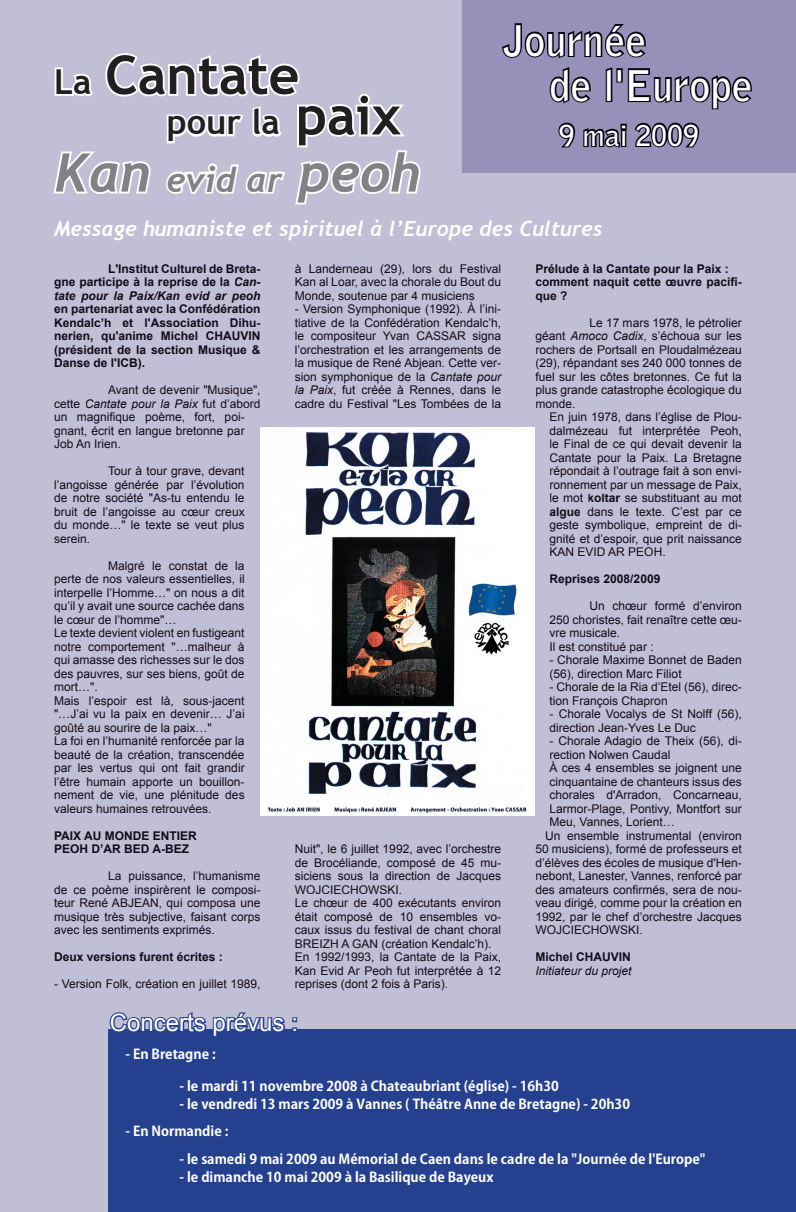
<style>
.page{position:relative;width:796px;height:1212px;background:#fff}
.page>*{position:absolute;margin:0;border:0;box-sizing:border-box;transform-origin:0 0}
.t1{font:italic 700 53.4px "Trebuchet";color:#808285}
.t2{font:700 53.4px "Trebuchet MS";color:#231f20}
.t3{font:700 42px/45px "Bell Gothic Std";color:#fff}
.t4{font:700 34.35px "Trebuchet MS";color:#231f20}
.t5{font:700 28.5px "Bell Gothic Std";color:#fff}
.t6{font:24px "Arial";color:#fff}
.t7{font:italic 700 21px "Trebuchet";color:#fff}
.t8{font:700 13.5px "Koz Go Std";color:#fff}
.t9{font:12px/13.5px "Arial";color:#130c18}
.t10{font:700 12px/13.5px "Arial";color:#130c18;text-align:justify}
.t11{font:italic 12px "Arial";color:#130c18}
.s1{font-size:34.35px}
.s2{font-size:53.4px}
.s3{font-style:italic}
.s4{font-weight:700}
</style>
<div class="page">
<div style="left:0;top:0;width:795px;height:1212px;background:#c1bfd6"></div>
<img style="left:260px;top:428px;width:274px;height:387px">
<div style="left:108px;top:1029px;width:687px;height:183px;background:#25408f"></div>
<svg style="left:109px;top:1012px;width:188px;height:17px"></svg>
<svg style="left:53px;top:53px;width:368px;height:152px"></svg>
<div style="left:462px;top:0;width:333px;height:173px;background:#9691b8"></div>
<svg style="left:501px;top:23px;width:144px;height:35px;background:#56526e"></svg>
<svg style="left:549px;top:67px;width:202px;height:42px;background:#625e7c"></svg>
<svg style="left:558px;top:123px;width:140px;height:24px;background:#403d55"></svg>
<h1 class="t2" style="left:54px;top:42px;width:247px"><span class="s1">La</span> Cantate</h1>
<h3 class="t4" style="left:167px;top:101px;width:236px">pour la <span class="s2">paix</span></h3>
<h1 class="t1" style="left:54px;top:140px;width:367px">Kan <span class="s1">evid ar</span> peoh</h1>
<h2 class="t3" style="left:549px;top:18px;width:204px;text-indent:-46px">Journée<br>de l'Europe</h2>
<h3 class="t5" style="left:558px;top:118px;width:141px">9 mai 2009</h3>
<h3 class="t7" style="left:54px;top:216px;width:549px">Message humaniste et spirituel à l’Europe des Cultures</h3>
<p class="t10" style="left:54px;top:262px;width:208px;text-indent:54px">L'Institut Culturel de Breta&shy;gne participe à la reprise de la <span class="s3">Can&shy;tate pour la Paix/Kan evid ar peoh</span></p>
<p class="t10" style="left:54px;top:303px;width:208px">en partenariat avec la Confédération Kendalc’h et l'Association Dihu&shy;nerien, qu'anime Michel CHAUVIN (président de la section Musique &amp; Danse de l'ICB).</p>
<p class="t9" style="left:54px;top:383px;width:208px;text-indent:54px">Avant de devenir "Musique", cette <span class="s3">Cantate pour la Paix</span> fut d’abord un magnifique poème, fort, poi&shy;gnant, écrit en langue bretonne par<br>Job An Irien.</p>
<p class="t9" style="left:54px;top:464px;width:192px;text-align:justify;text-indent:54px">Tour à tour grave, devant l’angoisse générée par l’évolution de notre société "As-tu entendu le bruit de l’angoisse au cœur creux du monde…" le texte se veut plus serein.</p>
<p class="t9" style="left:54px;top:559px;width:192px;text-indent:54px">Malgré le constat de la perte de nos valeurs essentielles, il interpelle l’Homme…" on nous a dit qu’il y avait une source cachée dans le cœur de l’homme"…<br>Le texte devient violent en fustigeant notre comportement "…malheur à qui amasse des richesses sur le dos des pauvres, sur ses biens, goût de mort…".<br>Mais l’espoir est là, sous-jacent "…J’ai vu la paix en devenir… J’ai goûté au sourire de la paix…"<br>La foi en l’humanité renforcée par la beauté de la création, transcendée par les vertus qui ont fait grandir l’être humain apporte un bouillon&shy;nement de vie, une plénitude des valeurs humaines retrouvées.</p>
<p class="t10" style="left:54px;top:829px;width:144px">PAIX AU MONDE ENTIER<br>PEOH D’AR BED A-BEZ</p>
<p class="t9" style="left:54px;top:869px;width:208px;text-align:justify;text-indent:54px">La puissance, l’humanisme de ce poème inspirèrent le composi&shy;teur René ABJEAN, qui composa une musique très subjective, faisant corps avec les sentiments exprimés.</p>
<p class="t10" style="left:54px;top:951px;width:170px">Deux versions furent écrites :</p>
<p class="t9" style="left:54px;top:977px;width:208px">- Version Folk, création en juillet 1989,</p>
<p class="t9" style="left:294px;top:262px;width:208px;text-align:justify">à Landerneau (29), lors du Festival Kan al Loar, avec la chorale du Bout du Monde, soutenue par 4 musiciens</p>
<p class="t9" style="left:294px;top:302px;width:208px;text-align:justify">- Version Symphonique (1992). À l’ini&shy;tiative de la Confédération Kendalc’h, le compositeur Yvan CASSAR signa l’orchestration et les arrangements de la musique de René Abjean. Cette ver&shy;sion symphonique de la <span class="s3">Cantate pour la Paix</span>, fut créée à Rennes, dans le cadre du Festival "Les Tombées de la</p>
<p class="t9" style="left:294px;top:842px;width:208px">Nuit", le 6 juillet 1992, avec l’orchestre de Brocéliande, composé de 45 mu&shy;siciens sous la direction de Jacques WOJCIECHOWSKI.<br>Le chœur de 400 exécutants environ était composé de 10 ensembles vo&shy;caux issus du festival de chant choral BREIZH A GAN (création Kendalc’h).<br>En 1992/1993, la Cantate de la Paix, Kan Evid Ar Peoh fut interprétée à 12 reprises (dont 2 fois à Paris).</p>
<h3 class="t6" style="left:110px;top:1007px;width:190px">Concerts prévus :</h3>
<p class="t10" style="left:535px;top:262px;width:208px;text-align:left">Prélude à la Cantate pour la Paix : comment naquit cette œuvre pacifi&shy;que ?</p>
<p class="t9" style="left:535px;top:316px;width:208px;text-align:justify;text-indent:54px">Le 17 mars 1978, le pétrolier géant <span class="s3">Amoco Cadix</span>, s’échoua sur les rochers de Portsall en Ploudalmézeau (29), répandant ses 240 000 tonnes de fuel sur les côtes bretonnes. Ce fut la plus grande catastrophe écologique du monde.</p>
<p class="t9" style="left:549px;top:410px;width:194px;text-align:justify">En juin 1978, dans l’église de Plou&shy;dalmézeau fut interprétée Peoh, le Final de ce qui devait devenir la Cantate pour la Paix. La Bretagne répondait à l’outrage fait à son envi&shy;ronnement par un message de Paix, le mot <span class="s4">koltar</span> se substituant au mot <span class="s4">algue</span> dans le texte. C’est par ce geste symbolique, empreint de di&shy;gnité et d’espoir, que prit naissance KAN EVID AR PEOH.</p>
<p class="t10" style="left:549px;top:573px;width:112px">Reprises 2008/2009</p>
<p class="t9" style="left:549px;top:599px;width:194px;text-indent:40px">Un chœur formé d’environ<br>250 choristes, fait renaître cette œu&shy;vre musicale.<br>Il est constitué par :</p>
<p class="t9" style="left:549px;top:653px;width:194px">- Chorale Maxime Bonnet de Baden (56), direction Marc Filiot</p>
<p class="t9" style="left:549px;top:680px;width:194px">- Chorale de la Ria d’Etel (56), direc&shy;tion François Chapron</p>
<p class="t9" style="left:549px;top:707px;width:194px">- Chorale Vocalys de St Nolff (56), direction Jean-Yves Le Duc</p>
<p class="t9" style="left:549px;top:734px;width:194px">- Chorale Adagio de Theix (56), di-</p>
<p class="t9" style="left:549px;top:748px;width:122px">rection Nolwen Caudal</p>
<p class="t9" style="left:549px;top:761px;width:194px">À ces 4 ensembles se joignent une</p>
<p class="t9" style="left:549px;top:775px;width:194px">cinquantaine de chanteurs issus des</p>
<p class="t9" style="left:549px;top:788px;width:194px">chorales d'Arradon, Concarneau,</p>
<p class="t9" style="left:549px;top:802px;width:194px">Larmor-Plage, Pontivy, Montfort sur</p>
<p class="t9" style="left:549px;top:815px;width:127px">Meu, Vannes, Lorient…</p>
<p class="t9" style="left:544px;top:829px;width:198px">Un ensemble instrumental (environ</p>
<p class="t9" style="left:535px;top:842px;width:208px">50 musiciens), formé de professeurs et</p>
<p class="t9" style="left:535px;top:856px;width:208px">d’élèves des écoles de musique d'Hen-</p>
<p class="t9" style="left:535px;top:869px;width:208px">nebont, Lanester, Vannes, renforcé par</p>
<p class="t9" style="left:535px;top:883px;width:208px">des amateurs confirmés, sera de nou-</p>
<p class="t9" style="left:535px;top:896px;width:208px">veau dirigé, comme pour la création en</p>
<p class="t9" style="left:535px;top:910px;width:208px">1992, par le chef d’orchestre Jacques</p>
<p class="t9" style="left:535px;top:923px;width:109px">WOJCIECHOWSKI.</p>
<p class="t10" style="left:535px;top:951px;width:97px">Michel CHAUVIN</p>
<p class="t11" style="left:535px;top:963px;width:98px">Initiateur du projet</p>
<p class="t8" style="left:125px;top:1045px;width:92px">- En Bretagne :</p>
<p class="t8" style="left:179px;top:1077px;width:380px">- le mardi 11 novembre 2008 à Chateaubriant (église) - 16h30</p>
<p class="t8" style="left:179px;top:1095px;width:451px">- le vendredi 13 mars 2009 à Vannes ( Théâtre Anne de Bretagne) - 20h30</p>
<p class="t8" style="left:125px;top:1122px;width:104px">- En Normandie :</p>
<p class="t8" style="left:179px;top:1150px;width:527px">- le samedi 9 mai 2009 au Mémorial de Caen dans le cadre de la "Journée de l'Europe"</p>
<p class="t8" style="left:179px;top:1168px;width:315px">- le dimanche 10 mai 2009 à la Basilique de Bayeux</p>
</div>
